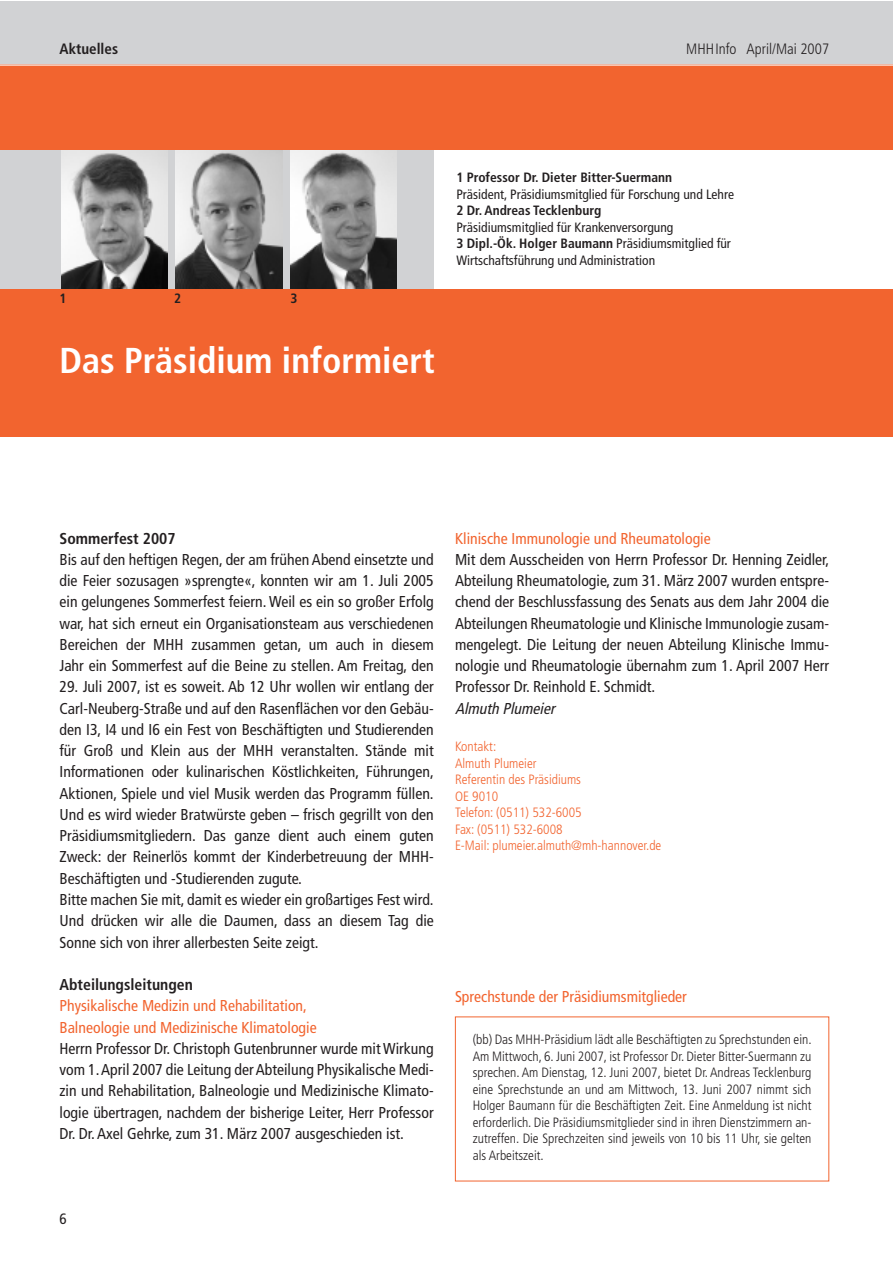
<style>
.page{position:relative;width:893px;height:1263px;background:#fff}
.page>*{position:absolute;margin:0;border:0;box-sizing:border-box;transform-origin:0 0}
.t1{font:700 condensed 36px "Frutiger LT Std";color:#fff}
.t2{font:condensed 15.75px/21.3px "Frutiger";color:#231f20;text-align:justify}
.t3{font:condensed 15.75px/21.3px "Frutiger";color:#f2642f}
.t4{font:700 condensed 15.75px "Frutiger LT Std";color:#231f20}
.t5{font:italic condensed 15.75px "Frutiger";color:#231f20}
.t6{font:300 condensed 15px "Frutiger LT Std";color:#231f20}
.t7{font:700 condensed 15px "Frutiger LT Std";color:#231f20}
.t8{font:condensed 15px "Frutiger";color:#231f20}
.t9{font:300 condensed 13.5px/16.5px "Frutiger LT Std";color:#231f20;text-align:justify}
.t10{font:300 condensed 13.5px/16.5px "Frutiger LT Std";color:#f2642f}
.t11{font:condensed 13.5px "Frutiger";color:#231f20}
.t12{font:700 condensed 13.5px "Frutiger LT Std";color:#231f20}
.s1{font-family:"Frutiger";font-weight:400}
</style>
<div class="page">
<div style="left:0;top:1px;width:892px;height:436px;background:#f2642f"></div>
<div style="left:0;top:1px;width:892px;height:64px;background:#d1d2d4"></div>
<div style="left:0;top:150px;width:892px;height:138px;background:#fff"></div>
<div style="left:0;top:150px;width:434px;height:138px;background:#d1d2d4"></div>
<img style="left:61px;top:150px;width:106px;height:138px">
<img style="left:176px;top:150px;width:106px;height:138px">
<img style="left:291px;top:150px;width:106px;height:138px">
<hr style="left:0;top:65px;width:892px;height:1px;background:#fff">
<p class="t7" style="left:60px;top:43px;width:60px">Aktuelles</p>
<p class="t6" style="left:686px;top:43px;width:144px">MHHInfo April/Mai 2007</p>
<p class="t12" style="left:60px;top:293px;width:9px">1</p>
<p class="t12" style="left:174px;top:293px;width:9px">2</p>
<p class="t12" style="left:291px;top:293px;width:9px">3</p>
<h1 class="t1" style="left:60px;top:346px;width:377px">Das Präsidium informiert</h1>
<p class="t12" style="left:456px;top:172px;width:217px">1 Professor Dr. Dieter Bitter-Suermann</p>
<p class="t11" style="left:456px;top:189px;width:279px">Präsident, Präsidiumsmitglied für Forschung und Lehre</p>
<p class="t12" style="left:456px;top:205px;width:146px">2 Dr. Andreas Tecklenburg</p>
<p class="t11" style="left:456px;top:222px;width:218px">Präsidiumsmitglied für Krankenversorgung</p>
<p class="t12" style="left:456px;top:238px;width:276px">3 Dipl.-Ök. Holger Baumann <span class="s1">Präsidiumsmitglied für</span></p>
<p class="t11" style="left:456px;top:255px;width:200px">Wirtschaftsführung und Administration</p>
<p class="t4" style="left:60px;top:532px;width:118px">Sommerfest 2007</p>
<p class="t2" style="left:60px;top:550px;width:376px">Bis auf den heftigen Regen, der am frühen Abend einsetzte und die Feier sozusagen »sprengte«, konnten wir am 1. Juli 2005 ein gelungenes Sommerfest feiern. Weil es ein so großer Erfolg war, hat sich erneut ein Organisationsteam aus verschiedenen Bereichen der MHH zusammen getan, um auch in diesem Jahr ein Sommerfest auf die Beine zu stellen. Am Freitag, den</p>
<p class="t2" style="left:60px;top:677px;width:376px;text-align:left">29. Juli 2007, ist es soweit. Ab 12 Uhr wollen wir entlang der Carl-Neuberg-Straße und auf den Rasenflächen vor den Gebäu&shy;den I3, I4 und I6 ein Fest von Beschäftigten und Studierenden für Groß und Klein aus der MHH veranstalten. Stände mit Informationen oder kulinarischen Köstlichkeiten, Führungen, Aktionen, Spiele und viel Musik werden das Programm füllen.<br>Und es wird wieder Bratwürste geben – frisch gegrillt von den Präsidiumsmitgliedern. Das ganze dient auch einem guten Zweck: der Reinerlös kommt der Kinderbetreuung der MHH-Beschäftigten und -Studierenden zugute.<br>Bitte machen Sie mit, damit es wieder ein großartiges Fest wird.<br>Und drücken wir alle die Daumen, dass an diesem Tag die Sonne sich von ihrer allerbesten Seite zeigt.</p>
<p class="t4" style="left:60px;top:978px;width:135px">Abteilungsleitungen</p>
<p class="t3" style="left:60px;top:996px;width:259px">Physikalische Medizin und Rehabilitation,<br>Balneologie und Medizinische Klimatologie</p>
<p class="t2" style="left:60px;top:1039px;width:376px">Herrn Professor Dr. Christoph Gutenbrunner wurde mit Wirkung vom 1.April 2007 die Leitung der Abteilung Physikalische Medi&shy;zin und Rehabilitation, Balneologie und Medizinische Klimato&shy;logie übertragen, nachdem der bisherige Leiter, Herr Professor Dr. Dr. Axel Gehrke, zum 31. März 2007 ausgeschieden ist.</p>
<p class="t8" style="left:60px;top:1213px;width:9px">6</p>
<p class="t3" style="left:455px;top:529px;width:257px">Klinische Immunologie und Rheumatologie</p>
<p class="t2" style="left:455px;top:550px;width:376px">Mit dem Ausscheiden von Herrn Professor Dr. Henning Zeidler, Abteilung Rheumatologie, zum 31. März 2007 wurden entspre&shy;chend der Beschlussfassung des Senats aus dem Jahr 2004 die Abteilungen Rheumatologie und Klinische Immunologie zusam&shy;mengelegt. Die Leitung der neuen Abteilung Klinische Immu&shy;nologie und Rheumatologie übernahm zum 1. April 2007 Herr Professor Dr. Reinhold E. Schmidt.</p>
<p class="t5" style="left:455px;top:702px;width:104px">Almuth Plumeier</p>
<p class="t10" style="left:455px;top:739px;width:208px">Kontakt:<br>Almuth Plumeier<br>Referentin des Präsidiums<br>OE 9010<br>Telefon: (0511) 532-6005<br>Fax: (0511) 532-6008<br>E-Mail: plumeier.almuth@mh-hannover.de</p>
<p class="t3" style="left:455px;top:987px;width:233px">Sprechstunde der Präsidiumsmitglieder</p>
<p class="t9" style="left:473px;top:1032px;width:340px">(bb) Das MHH-Präsidium lädt alle Beschäftigten zu Sprechstunden ein.<br>Am Mittwoch, 6. Juni 2007, ist Professor Dr. Dieter Bitter-Suermann zu sprechen. Am Dienstag, 12. Juni 2007, bietet Dr. Andreas Tecklenburg eine Sprechstunde an und am Mittwoch, 13. Juni 2007 nimmt sich Holger Baumann für die Beschäftigten Zeit. Eine Anmeldung ist nicht erforderlich. Die Präsidiumsmitglieder sind in ihren Dienstzimmern an&shy;zutreffen. Die Sprechzeiten sind jeweils von 10 bis 11 Uhr, sie gelten als Arbeitszeit.</p>
</div>
